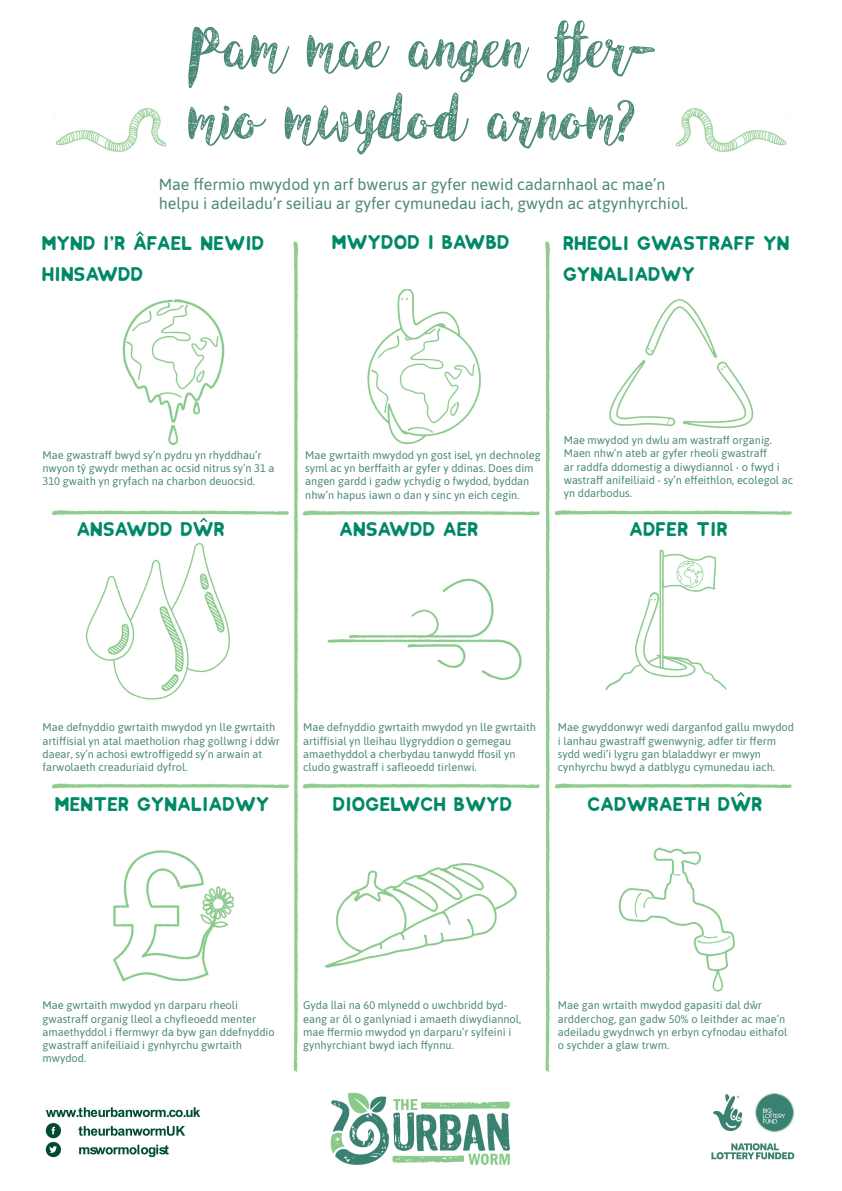
<style>
.page{position:relative;width:842px;height:1191px;background:#fff}
.page>*{position:absolute;margin:0;border:0;box-sizing:border-box;transform-origin:0 0}
.t1{font:60px/72px "Angeline Vintage";color:#498877}
.t2{font:26px/31.2px "Chlakh";color:#008967}
.t3{font:16px/19.2px "Asap";color:#498877}
.t4{font:11px/13.2px "Asap";color:#498877}
</style>
<div class="page">
<img style="left:45px;top:108px;width:750px;height:1057px">
<div style="left:196px;top:14px;width:435px;height:153px;background:#fff"></div>
<div style="left:113px;top:175px;width:591px;height:48px;background:#fff"></div>
<div style="left:36px;top:449px;width:250px;height:60px;background:#fff"></div>
<div style="left:306px;top:449px;width:234px;height:60px;background:#fff"></div>
<div style="left:43px;top:703px;width:242px;height:76px;background:#fff"></div>
<div style="left:303px;top:703px;width:237px;height:76px;background:#fff"></div>
<div style="left:303px;top:994px;width:237px;height:84px;background:#fff"></div>
<div style="left:558px;top:994px;width:248px;height:84px;background:#fff"></div>
<div style="left:36px;top:994px;width:249px;height:84px;background:#fff"></div>
<div style="left:558px;top:694px;width:243px;height:87px;background:#fff"></div>
<div style="left:554px;top:434px;width:247px;height:75px;background:#fff"></div>
<div style="left:36px;top:228px;width:250px;height:60px;background:#fff"></div>
<div style="left:333px;top:231px;width:176px;height:57px;background:#fff"></div>
<div style="left:52px;top:518px;width:233px;height:22px;background:#fff"></div>
<div style="left:316px;top:518px;width:213px;height:22px;background:#fff"></div>
<div style="left:316px;top:792px;width:213px;height:22px;background:#fff"></div>
<div style="left:571px;top:792px;width:212px;height:54px;background:#fff"></div>
<div style="left:36px;top:792px;width:249px;height:54px;background:#fff"></div>
<div style="left:571px;top:518px;width:212px;height:22px;background:#fff"></div>
<div style="left:558px;top:231px;width:248px;height:57px;background:#fff"></div>
<svg style="left:136px;top:231px;width:8px;height:5px"></svg>
<svg style="left:198px;top:516px;width:11px;height:7px"></svg>
<svg style="left:735px;top:790px;width:11px;height:7px"></svg>
<p class="t1" style="left:187px;top:9px;width:470px">Pam mae angen ffer&shy;mio mwydod arnom?</p>
<p class="t3" style="left:159px;top:174px;width:531px">Mae ffermio mwydod yn arf bwerus ar gyfer newid cadarnhaol ac mae’n helpu i adeiladu’r seiliau ar gyfer cymunedau iach, gwydn ac atgynhyrchiol.</p>
<p class="t2" style="left:43px;top:225px;width:224px">MYND I'R AFAEL NEWID<br>HINSAWDD</p>
<p class="t2" style="left:333px;top:225px;width:179px">MWYDOD I BAWBD</p>
<p class="t2" style="left:564px;top:225px;width:228px">RHEOLI GWASTRAFF YN<br>GYNALIADWY</p>
<p class="t4" style="left:43px;top:448px;width:234px">Mae gwastraff bwyd sy’n pydru yn rhyddhau’r nwyon tŷ gwydr methan ac ocsid nitrus sy’n 31 a<br>310 gwaith yn gryfach na charbon deuocsid.</p>
<p class="t4" style="left:305px;top:448px;width:237px">Mae gwrtaith mwydod yn gost isel, yn dechnoleg syml ac yn berffaith ar gyfer y ddinas. Does dim angen gardd i gadw ychydig o fwydod, byddan nhw’n hapus iawn o dan y sinc yn eich cegin.</p>
<p class="t2" style="left:77px;top:512px;width:150px">ANSAWDD DWR</p>
<p class="t2" style="left:340px;top:512px;width:141px">ANSAWDD AER</p>
<p class="t4" style="left:564px;top:433px;width:231px">Mae mwydod yn dwlu am wastraff organig.<br>Maen nhw’n ateb ar gyfer rheoli gwastraff<br>ar raddfa ddomestig a diwydiannol - o fwyd i wastraff anifeiliaid - sy’n effeithlon, ecolegol ac yn ddarbodus.</p>
<p class="t2" style="left:630px;top:512px;width:100px">ADFER TIR</p>
<p class="t4" style="left:43px;top:720px;width:239px">Mae defnyddio gwrtaith mwydod yn lle gwrtaith artiffisial yn atal maetholion rhag gollwng i ddŵr daear, sy’n achosi ewtroffigedd sy’n arwain at farwolaeth creaduriaid dyfrol.</p>
<p class="t4" style="left:303px;top:720px;width:234px">Mae defnyddio gwrtaith mwydod yn lle gwrtaith artiffisial yn lleihau llygryddion o gemegau amaethyddol a cherbydau tanwydd ffosil yn cludo gwastraff i safleoedd tirlenwi.</p>
<p class="t4" style="left:558px;top:720px;width:238px">Mae gwyddonwyr wedi darganfod gallu mwydod i lanhau gwastraff gwenwynig, adfer tir fferm sydd wedi’i lygru gan blaladdwyr er mwyn cynhyrchu bwyd a datblygu cymunedau iach.</p>
<p class="t2" style="left:55px;top:786px;width:216px">MENTER GYNALIADWY</p>
<p class="t2" style="left:333px;top:786px;width:181px">DIOGELWCH BWYD</p>
<p class="t2" style="left:588px;top:786px;width:177px">CADWRAETH DWR</p>
<p class="t4" style="left:43px;top:998px;width:234px">Mae gwrtaith mwydod yn darparu rheoli gwastraff organig lleol a chyfleoedd menter amaethyddol i ffermwyr da byw gan ddefnyddio gwastraff anifeiliaid i gynhyrchu gwrtaith mwydod.</p>
<p class="t4" style="left:303px;top:998px;width:220px">Gyda llai na 60 mlynedd o uwchbridd byd&shy;eang ar ôl o ganlyniad i amaeth diwydiannol, mae ffermio mwydod yn darparu’r sylfeini i gynhyrchiant bwyd iach ffynnu.</p>
<p class="t4" style="left:558px;top:998px;width:231px">Mae gan wrtaith mwydod gapasiti dal dŵr ardderchog, gan gadw 50% o leithder ac mae’n adeiladu gwydnwch yn erbyn cyfnodau eithafol o sychder a glaw trwm.</p>
</div>
